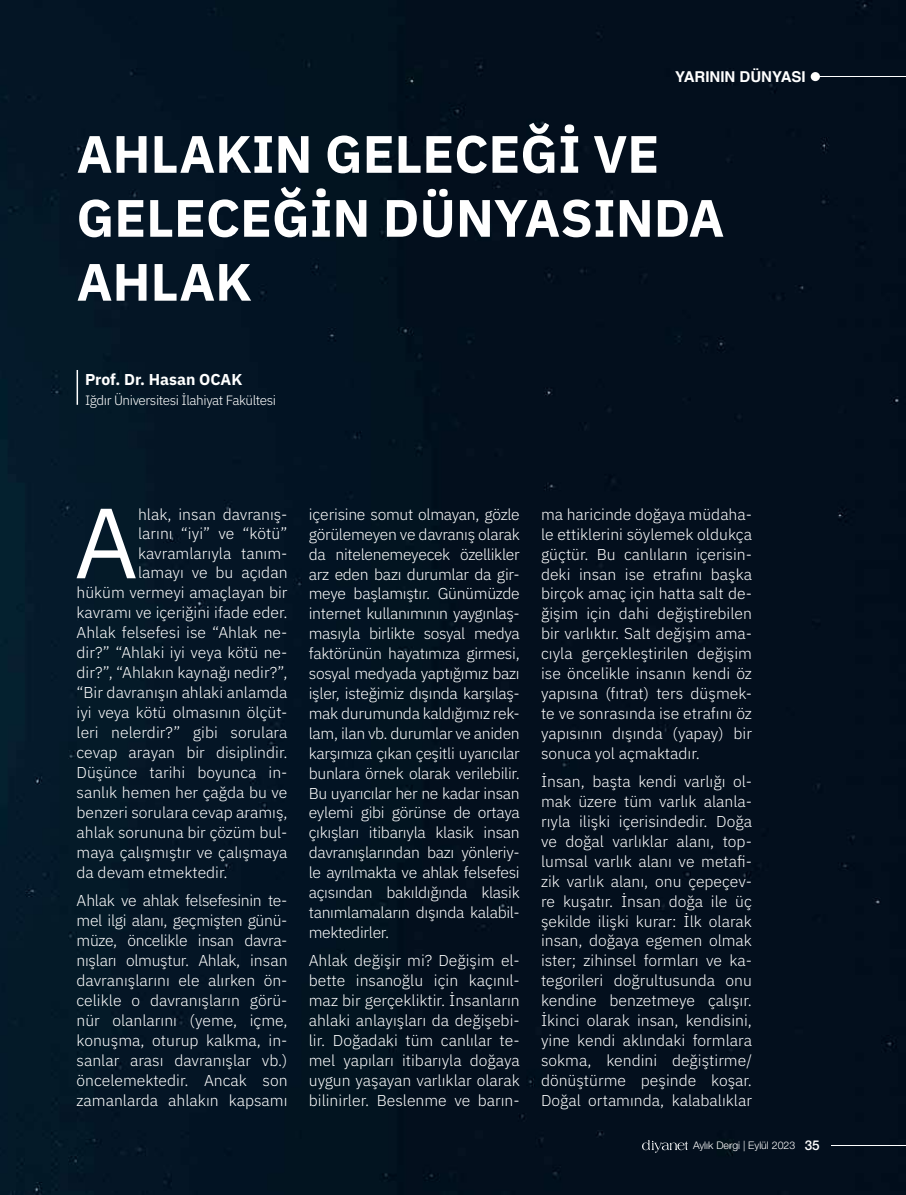
<style>
.page{position:relative;width:906px;height:1195px;background:#fff}
.page>*{position:absolute;margin:0;border:0;box-sizing:border-box;transform-origin:0 0}
.t1{font:99.6px "IBM Plex Sans";color:#fff}
.t2{font:700 52.5px/63.9px "IBM Plex Sans";color:#fff}
.t3{font:300 15.75px/20px "IBM Plex Sans";color:#fff;text-align:justify}
.t4{font:700 15.75px "IBM Plex Sans";color:#fff}
.t5{font:700 15px "Helvetica";color:#fff}
.t6{font:300 13.5px "IBM Plex Sans";letter-spacing:-.03em;color:#fff}
.t7{font:300 10.5px "Helvetica Neue LT Pro";color:#fff}
.s1{font-weight:500;font-size:13.5px}
</style>
<div class="page">
<img style="left:0;top:0;width:906px;height:1195px">
<hr style="left:77px;top:370px;width:1px;height:35px;background:#fff">
<hr style="left:831px;top:1145px;width:75px;height:1px;background:#fff">
<hr style="left:820px;top:76px;width:86px;height:1px;background:#fff">
<div style="left:810px;top:72px;width:10px;height:9px;background:#fff;border-radius:50%"></div>
<svg style="left:642px;top:1140px;width:46px;height:13px"></svg>
<p class="t5" style="left:675px;top:67px;width:132px">YARININ DÜNYASI</p>
<h2 class="t2" style="left:77px;top:118px;width:649px">AHLAKIN GELECEĞİ VE<br>GELECEĞİN DÜNYASINDA<br>AHLAK</h2>
<p class="t4" style="left:85px;top:367px;width:159px">Prof. Dr. Hasan OCAK</p>
<p class="t6" style="left:85px;top:390px;width:192px">Iğdır Üniversitesi İlahiyat Fakültesi</p>
<h1 class="t1" style="left:74px;top:467px;width:65px">A</h1>
<p class="t3" style="left:138px;top:503px;width:151px">hlak, insan davranış-</p>
<p class="t3" style="left:138px;top:522px;width:151px">larını “iyi” ve “kötü”</p>
<p class="t3" style="left:138px;top:542px;width:151px">kavramlarıyla tanım-</p>
<p class="t3" style="left:138px;top:561px;width:151px">lamayı ve bu açıdan</p>
<p class="t3" style="left:77px;top:581px;width:212px">hüküm vermeyi amaçlayan bir</p>
<p class="t3" style="left:77px;top:601px;width:212px">kavramı ve içeriğini ifade eder.</p>
<p class="t3" style="left:77px;top:621px;width:212px">Ahlak felsefesi ise “Ahlak ne-</p>
<p class="t3" style="left:77px;top:641px;width:212px">dir?” “Ahlaki iyi veya kötü ne-</p>
<p class="t3" style="left:77px;top:661px;width:212px">dir?”, “Ahlakın kaynağı nedir?”,</p>
<p class="t3" style="left:77px;top:681px;width:212px">“Bir davranışın ahlaki anlamda</p>
<p class="t3" style="left:77px;top:701px;width:212px">iyi veya kötü olmasının ölçüt-</p>
<p class="t3" style="left:77px;top:721px;width:212px">leri nelerdir?” gibi sorulara</p>
<p class="t3" style="left:77px;top:741px;width:212px">cevap arayan bir disiplindir.</p>
<p class="t3" style="left:77px;top:761px;width:212px">Düşünce tarihi boyunca in-</p>
<p class="t3" style="left:77px;top:781px;width:212px">sanlık hemen her çağda bu ve</p>
<p class="t3" style="left:77px;top:801px;width:212px">benzeri sorulara cevap aramış,</p>
<p class="t3" style="left:77px;top:821px;width:212px">ahlak sorununa bir çözüm bul-</p>
<p class="t3" style="left:77px;top:841px;width:212px">maya çalışmıştır ve çalışmaya</p>
<p class="t3" style="left:77px;top:861px;width:153px">da devam etmektedir.</p>
<p class="t3" style="left:77px;top:889px;width:212px">Ahlak ve ahlak felsefesinin te&shy;mel ilgi alanı, geçmişten günü&shy;müze, öncelikle insan davra&shy;nışları olmuştur. Ahlak, insan davranışlarını ele alırken ön&shy;celikle o davranışların görü&shy;nür olanlarını (yeme, içme, konuşma, oturup kalkma, in&shy;sanlar arası davranışlar vb.) öncelemektedir. Ancak son zamanlarda ahlakın kapsamı</p>
<p class="t3" style="left:309px;top:503px;width:212px">içerisine somut olmayan, gözle görülemeyen ve davranış olarak da nitelenemeyecek özellikler arz eden bazı durumlar da gir&shy;meye başlamıştır. Günümüzde internet kullanımının yaygınlaş&shy;masıyla birlikte sosyal medya faktörünün hayatımıza girmesi, sosyal medyada yaptığımız bazı işler, isteğimiz dışında karşılaş&shy;mak durumunda kaldığımız rek&shy;lam, ilan vb. durumlar ve aniden karşımıza çıkan çeşitli uyarıcılar bunlara örnek olarak verilebilir.<br>Bu uyarıcılar her ne kadar insan eylemi gibi görünse de ortaya çıkışları itibarıyla klasik insan davranışlarından bazı yönleriy&shy;le ayrılmakta ve ahlak felsefesi açısından bakıldığında klasik tanımlamaların dışında kalabil&shy;mektedirler.</p>
<p class="t3" style="left:309px;top:949px;width:212px">Ahlak değişir mi? Değişim el&shy;bette insanoğlu için kaçınıl&shy;maz bir gerçekliktir. İnsanların ahlaki anlayışları da değişebi&shy;lir. Doğadaki tüm canlılar te&shy;mel yapıları itibarıyla doğaya uygun yaşayan varlıklar olarak bilinirler. Beslenme ve barın-</p>
<p class="t3" style="left:541px;top:503px;width:212px">ma haricinde doğaya müdaha&shy;le ettiklerini söylemek oldukça güçtür. Bu canlıların içerisin&shy;deki insan ise etrafını başka birçok amaç için hatta salt de&shy;ğişim için dahi değiştirebilen bir varlıktır. Salt değişim ama&shy;cıyla gerçekleştirilen değişim ise öncelikle insanın kendi öz yapısına (fıtrat) ters düşmek&shy;te ve sonrasında ise etrafını öz yapısının dışında (yapay) bir sonuca yol açmaktadır.</p>
<p class="t3" style="left:541px;top:770px;width:212px">İnsan, başta kendi varlığı ol&shy;mak üzere tüm varlık alanla&shy;rıyla ilişki içerisindedir. Doğa ve doğal varlıklar alanı, top&shy;lumsal varlık alanı ve metafi&shy;zik varlık alanı, onu çepeçev&shy;re kuşatır. İnsan doğa ile üç şekilde ilişki kurar: İlk olarak insan, doğaya egemen olmak ister; zihinsel formları ve ka&shy;tegorileri doğrultusunda onu kendine benzetmeye çalışır.<br>İkinci olarak insan, kendisini, yine kendi aklındaki formlara sokma, kendini değiştirme/ dönüştürme peşinde koşar.<br>Doğal ortamında, kalabalıklar</p>
<p class="t7" style="left:693px;top:1139px;width:128px">Aylık Dergi | Eylül 2023 <span class="s1">35</span></p>
</div>
